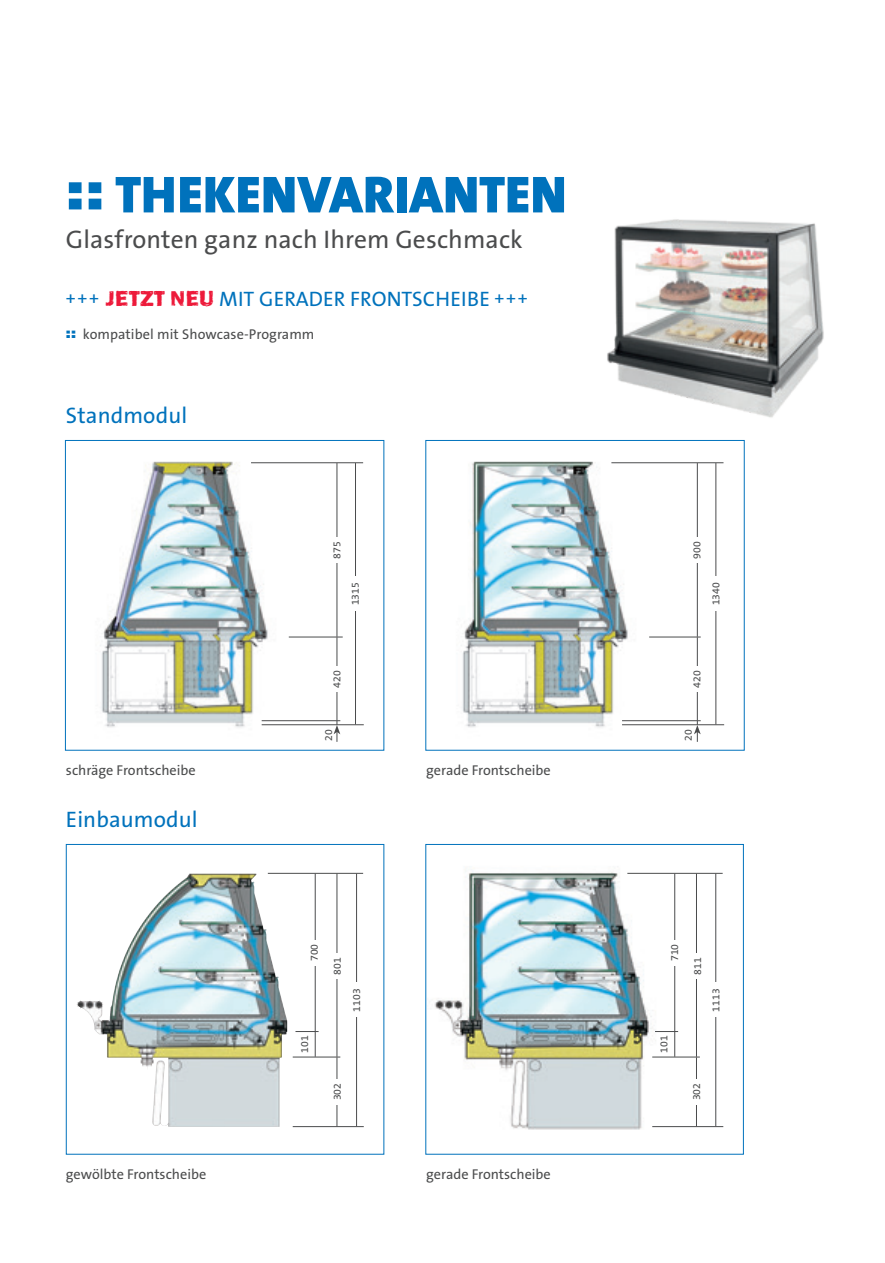
<style>
.page{position:relative;width:885px;height:1263px;background:#fff}
.page>*{position:absolute;margin:0;border:0;box-sizing:border-box;transform-origin:0 0}
.t1{font:900 52.5px "The Sans B9";letter-spacing:.005em;color:#0072bc}
.t2{font:25.5px "The Sans B5 Plain";letter-spacing:.005em;color:#4b4c4d}
.t3{font:22.5px "The Sans B5 Plain";letter-spacing:.005em;color:#0072bc}
.t4{font:21px "The Sans B5 Plain";letter-spacing:.005em;color:#0072bc}
.t5{font:14.25px "The Sans B5 Plain";color:#4b4c4d}
.t6{font:10.5px "The Sans B5 Plain";color:#4b4c4d}
.s1{font-family:"Univers"}
.s2{font-size:18px}
.s3{font-family:"Frankie";font-size:22.5px;color:#ed1a3a}
.s4{font-family:"Univers";font-weight:900;color:#0072bc}
</style>
<div class="page">
<svg style="left:77px;top:872px;width:287px;height:256px"></svg>
<img style="left:143px;top:873px;width:46px;height:49px">
<div style="left:66px;top:844px;width:318px;height:310px;border:1px solid #0072bc"></div>
<img style="left:434px;top:872px;width:256px;height:258px">
<img style="left:100px;top:461px;width:207px;height:267px">
<div style="left:65px;top:440px;width:319px;height:310px;border:1px solid #0072bc"></div>
<img style="left:462px;top:461px;width:205px;height:267px">
<img style="left:607px;top:219px;width:217px;height:199px">
<hr style="left:289px;top:637px;width:53px;height:1px;background:#4b4c4d">
<hr style="left:649px;top:637px;width:51px;height:1px;background:#4b4c4d">
<hr style="left:293px;top:1057px;width:47px;height:1px;background:#4b4c4d">
<hr style="left:261px;top:720px;width:79px;height:1px;background:#4b4c4d">
<hr style="left:622px;top:720px;width:78px;height:1px;background:#4b4c4d">
<hr style="left:261px;top:724px;width:103px;height:1px;background:#4b4c4d">
<hr style="left:622px;top:724px;width:102px;height:1px;background:#4b4c4d">
<hr style="left:293px;top:1126px;width:71px;height:1px;background:#4b4c4d">
<hr style="left:251px;top:462px;width:112px;height:1px;background:#4b4c4d">
<hr style="left:611px;top:462px;width:112px;height:1px;background:#4b4c4d">
<hr style="left:268px;top:873px;width:95px;height:1px;background:#4b4c4d">
<hr style="left:355px;top:463px;width:1px;height:261px;background:#4b4c4d">
<hr style="left:715px;top:463px;width:1px;height:261px;background:#4b4c4d">
<hr style="left:336px;top:463px;width:1px;height:174px;background:#4b4c4d">
<hr style="left:697px;top:463px;width:1px;height:174px;background:#4b4c4d">
<hr style="left:336px;top:874px;width:1px;height:183px;background:#4b4c4d">
<hr style="left:315px;top:874px;width:1px;height:157px;background:#4b4c4d">
<hr style="left:336px;top:637px;width:1px;height:83px;background:#4b4c4d">
<hr style="left:697px;top:637px;width:1px;height:83px;background:#4b4c4d">
<hr style="left:336px;top:1057px;width:1px;height:69px;background:#4b4c4d">
<svg style="left:333px;top:721px;width:7px;height:21px"></svg>
<svg style="left:694px;top:721px;width:6px;height:21px"></svg>
<svg style="left:295px;top:1031px;width:23px;height:26px"></svg>
<hr style="left:652px;top:1057px;width:47px;height:1px;background:#4b4c4d">
<hr style="left:652px;top:1126px;width:71px;height:1px;background:#4b4c4d">
<hr style="left:627px;top:873px;width:95px;height:1px;background:#4b4c4d">
<hr style="left:696px;top:874px;width:1px;height:183px;background:#4b4c4d">
<hr style="left:674px;top:874px;width:1px;height:157px;background:#4b4c4d">
<hr style="left:696px;top:1057px;width:1px;height:69px;background:#4b4c4d">
<svg style="left:655px;top:1031px;width:23px;height:26px"></svg>
<div style="left:352px;top:577px;width:9px;height:34px;background:#fff"></div>
<div style="left:334px;top:953px;width:9px;height:26px;background:#fff"></div>
<div style="left:694px;top:953px;width:9px;height:26px;background:#fff"></div>
<div style="left:311px;top:940px;width:9px;height:25px;background:#fff"></div>
<div style="left:671px;top:940px;width:9px;height:25px;background:#fff"></div>
<div style="left:334px;top:1079px;width:9px;height:25px;background:#fff"></div>
<div style="left:693px;top:1079px;width:9px;height:25px;background:#fff"></div>
<div style="left:333px;top:537px;width:9px;height:26px;background:#fff"></div>
<div style="left:712px;top:577px;width:9px;height:34px;background:#fff"></div>
<div style="left:333px;top:666px;width:9px;height:26px;background:#fff"></div>
<div style="left:693px;top:537px;width:9px;height:26px;background:#fff"></div>
<div style="left:693px;top:666px;width:9px;height:26px;background:#fff"></div>
<hr style="left:356px;top:874px;width:1px;height:252px;background:#4b4c4d">
<div style="left:353px;top:983px;width:9px;height:34px;background:#fff"></div>
<hr style="left:715px;top:874px;width:1px;height:252px;background:#4b4c4d">
<div style="left:712px;top:983px;width:9px;height:34px;background:#fff"></div>
<h1 class="t1" style="left:66px;top:166px;width:502px"><span class="s1">::</span> THEKENVARIANTEN</h1>
<h2 class="t2" style="left:66px;top:226px;width:458px">Glasfronten ganz nach Ihrem Geschmack</h2>
<h3 class="t4" style="left:66px;top:287px;width:463px"><span class="s2">+++</span> <span class="s3">JETZT NEU</span> MIT GERADER FRONTSCHEIBE <span class="s2">+++</span></h3>
<p class="t5" style="left:66px;top:326px;width:250px"><span class="s4">::</span> kompatibel mit Showcase-Programm</p>
<h3 class="t3" style="left:66px;top:403px;width:123px">Standmodul</h3>
<p class="t6" style="left:331px;top:558px;width:19px;rotate:-90deg">875</p>
<p class="t6" style="left:349px;top:605px;width:25px;rotate:-90deg">1315</p>
<p class="t6" style="left:331px;top:687px;width:19px;rotate:-90deg">420</p>
<p class="t6" style="left:323px;top:741px;width:13px;rotate:-90deg">20</p>
<p class="t5" style="left:66px;top:762px;width:131px">schräge Frontscheibe</p>
<p class="t5" style="left:426px;top:762px;width:126px">gerade Frontscheibe</p>
<h3 class="t3" style="left:66px;top:807px;width:133px">Einbaumodul</h3>
<p class="t6" style="left:691px;top:558px;width:19px;rotate:-90deg">900</p>
<p class="t6" style="left:710px;top:605px;width:25px;rotate:-90deg">1340</p>
<p class="t6" style="left:691px;top:687px;width:19px;rotate:-90deg">420</p>
<p class="t6" style="left:682px;top:741px;width:13px;rotate:-90deg">20</p>
<p class="t6" style="left:308px;top:961px;width:19px;rotate:-90deg">700</p>
<p class="t6" style="left:669px;top:961px;width:19px;rotate:-90deg">710</p>
<p class="t6" style="left:331px;top:974px;width:19px;rotate:-90deg">801</p>
<p class="t6" style="left:691px;top:974px;width:19px;rotate:-90deg">811</p>
<p class="t6" style="left:351px;top:1011px;width:25px;rotate:-90deg">1103</p>
<p class="t6" style="left:710px;top:1011px;width:25px;rotate:-90deg">1113</p>
<p class="t6" style="left:299px;top:1053px;width:19px;rotate:-90deg">101</p>
<p class="t6" style="left:658px;top:1053px;width:19px;rotate:-90deg">101</p>
<p class="t6" style="left:331px;top:1100px;width:19px;rotate:-90deg">302</p>
<p class="t6" style="left:690px;top:1100px;width:19px;rotate:-90deg">302</p>
<p class="t5" style="left:66px;top:1166px;width:142px">gewölbte Frontscheibe</p>
<p class="t5" style="left:426px;top:1166px;width:126px">gerade Frontscheibe</p>
</div>
